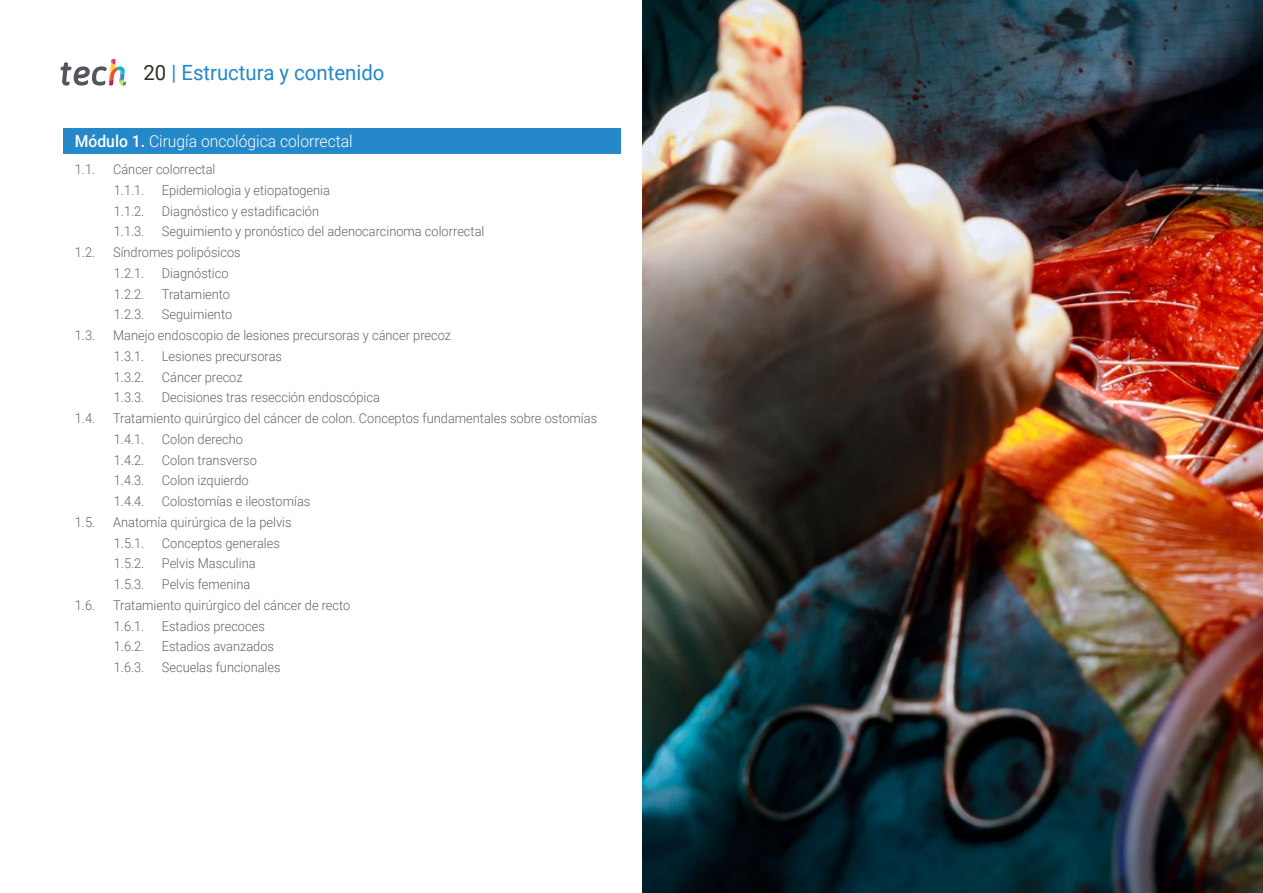
<style>
.page{position:relative;width:1263px;height:893px;background:#fff}
.page>*{position:absolute;margin:0;border:0;box-sizing:border-box;transform-origin:0 0}
.t1{font:21px "Roboto";color:#2488c9}
.t2{font:300 16.5px "Roboto";color:#fff;scale:.95 1}
.t3{font:300 13.5px/20.7px "Roboto";color:#61646a;scale:.95 1}
.s1{color:#312e20}
.s2{font-weight:500}
</style>
<div class="page">
<div style="left:64px;top:128px;width:557px;height:25px;background:#2488c9"></div>
<svg style="left:61px;top:59px;width:65px;height:27px"></svg>
<img style="left:642px;top:0;width:621px;height:893px">
<h1 class="t1" style="left:144px;top:57px;width:242px"><span class="s1">20</span> | Estructura y contenido</h1>
<p class="t2" style="left:75px;top:130px;width:294px"><span class="s2">Módulo 1.</span> Cirugía oncológica colorrectal</p>
<p class="t3" style="left:75px;top:158px;width:23px">1.1.</p>
<p class="t3" style="left:113px;top:158px;width:109px">Cáncer colorrectal<br>1.1.1.</p>
<p class="t3" style="left:162px;top:179px;width:179px">Epidemiologia y etiopatogenia</p>
<p class="t3" style="left:114px;top:200px;width:34px">1.1.2.</p>
<p class="t3" style="left:162px;top:200px;width:167px">Diagnóstico y estadificación</p>
<p class="t3" style="left:114px;top:221px;width:34px">1.1.3.</p>
<p class="t3" style="left:162px;top:221px;width:341px">Seguimiento y pronóstico del adenocarcinoma colorrectal</p>
<p class="t3" style="left:75px;top:241px;width:23px">1.2.</p>
<p class="t3" style="left:113px;top:241px;width:136px">Síndromes polipósicos<br>1.2.1.</p>
<p class="t3" style="left:162px;top:262px;width:72px">Diagnóstico</p>
<p class="t3" style="left:114px;top:283px;width:34px">1.2.2.</p>
<p class="t3" style="left:162px;top:283px;width:73px">Tratamiento</p>
<p class="t3" style="left:114px;top:304px;width:34px">1.2.3.</p>
<p class="t3" style="left:162px;top:304px;width:76px">Seguimiento</p>
<p class="t3" style="left:75px;top:324px;width:23px">1.3.</p>
<p class="t3" style="left:113px;top:324px;width:357px">Manejo endoscopio de lesiones precursoras y cáncer precoz<br>1.3.1.</p>
<p class="t3" style="left:162px;top:345px;width:128px">Lesiones precursoras</p>
<p class="t3" style="left:114px;top:366px;width:34px">1.3.2.</p>
<p class="t3" style="left:162px;top:366px;width:87px">Cáncer precoz</p>
<p class="t3" style="left:114px;top:387px;width:34px">1.3.3.</p>
<p class="t3" style="left:162px;top:387px;width:231px">Decisiones tras resección endoscópica</p>
<p class="t3" style="left:75px;top:407px;width:23px">1.4.</p>
<p class="t3" style="left:113px;top:407px;width:511px">Tratamiento quirúrgico del cáncer de colon. Conceptos fundamentales sobre ostomías<br>1.4.1.</p>
<p class="t3" style="left:162px;top:428px;width:87px">Colon derecho</p>
<p class="t3" style="left:114px;top:449px;width:34px">1.4.2.</p>
<p class="t3" style="left:162px;top:449px;width:102px">Colon transverso</p>
<p class="t3" style="left:114px;top:470px;width:34px">1.4.3.</p>
<p class="t3" style="left:162px;top:470px;width:93px">Colon izquierdo</p>
<p class="t3" style="left:114px;top:490px;width:34px">1.4.4.</p>
<p class="t3" style="left:162px;top:490px;width:158px">Colostomías e ileostomías</p>
<p class="t3" style="left:75px;top:511px;width:23px">1.5.</p>
<p class="t3" style="left:113px;top:511px;width:189px">Anatomía quirúrgica de la pelvis<br>1.5.1.</p>
<p class="t3" style="left:162px;top:532px;width:126px">Conceptos generales</p>
<p class="t3" style="left:114px;top:553px;width:34px">1.5.2.</p>
<p class="t3" style="left:162px;top:553px;width:100px">Pelvis Masculina</p>
<p class="t3" style="left:114px;top:573px;width:34px">1.5.3.</p>
<p class="t3" style="left:162px;top:573px;width:95px">Pelvis femenina</p>
<p class="t3" style="left:75px;top:594px;width:23px">1.6.</p>
<p class="t3" style="left:113px;top:594px;width:251px">Tratamiento quirúrgico del cáncer de recto<br>1.6.1.</p>
<p class="t3" style="left:162px;top:615px;width:110px">Estadios precoces</p>
<p class="t3" style="left:114px;top:636px;width:34px">1.6.2.</p>
<p class="t3" style="left:162px;top:636px;width:120px">Estadios avanzados</p>
<p class="t3" style="left:114px;top:656px;width:34px">1.6.3.</p>
<p class="t3" style="left:162px;top:656px;width:127px">Secuelas funcionales</p>
</div>
